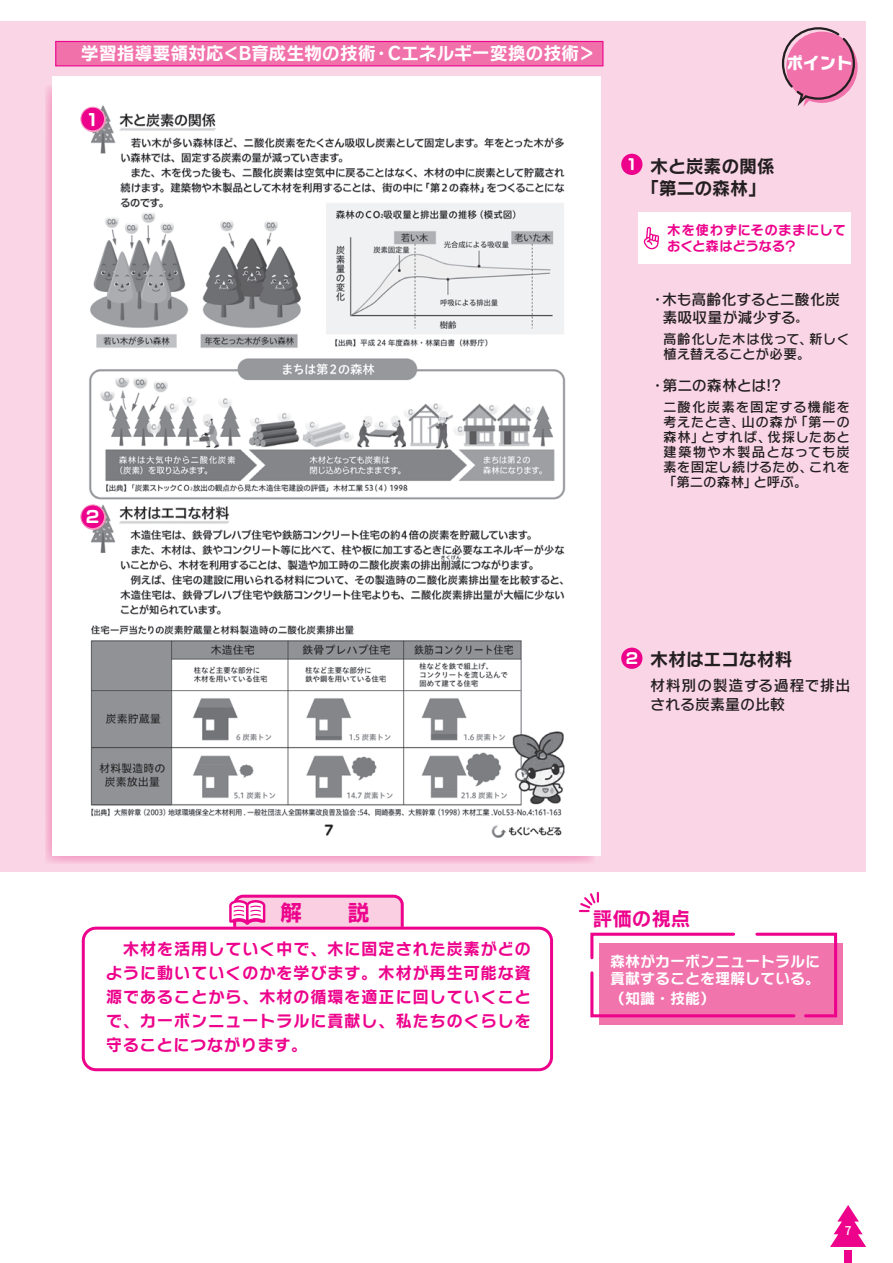
<style>
.page{position:relative;width:893px;height:1263px;background:#fff}
.page>*{position:absolute;margin:0;border:0;box-sizing:border-box;transform-origin:0 0}
.t1{font:22.5px "Rodin NTLG Pro B";color:#ed028c}
.t2{font:19.5px "Rodin NTLG Pro B";color:#ed028c}
.t3{font:18px "Rodin NTLG Pro B";letter-spacing:-.01em;color:#fff}
.t4{font:18px "Rodin NTLG Pro B";letter-spacing:-.01em;color:#231f20}
.t5{font:16.5px/24px "Rodin NTLG Pro B";letter-spacing:.03em;color:#ed028c;text-align:justify}
.t6{font:16.5px "Rodin NTLG Pro EB";color:#fff}
.t7{font:700 16.5px "Soft Go Std";color:#fff}
.t8{font:15px/19.5px "Rodin NTLG Pro DB";color:#231f20}
.t9{font:15px/16.5px "Rodin NTLG Pro B";color:#fff}
.t10{font:700 15px "Soft Go Std";color:#fff}
.t11{font:13.5px/15px "Rodin NTLG Pro DB";letter-spacing:.025em;color:#231f20}
.t12{font:13.5px/16.5px "Rodin NTLG Pro B";letter-spacing:-.005em;color:#ed028c}
.t13{font:500 12px "Source Han Sans JP";color:#fff}
.s1{font-size:12px}
</style>
<div class="page">
<div style="left:0;top:21px;width:865px;height:851px;background:#fad5e5"></div>
<div style="left:45px;top:85px;width:549px;height:778px;background:linear-gradient(to right,#f6b2d1,#f6b4d1)"></div>
<img style="left:52px;top:77px;width:548px;height:779px">
<div style="left:82px;top:108px;width:23px;height:24px;background:#f499c2;border-radius:50%"></div>
<div style="left:81px;top:107px;width:25px;height:25px;border:1px solid #f499c2;border-radius:50%"></div>
<div style="left:81px;top:107px;width:24px;height:24px;background:#ed028c;border-radius:50%"></div>
<div style="left:80px;top:107px;width:25px;height:24px;border:1px solid #f499c2;border-radius:50%"></div>
<div style="left:82px;top:506px;width:23px;height:23px;background:#f499c2;border-radius:50%"></div>
<div style="left:81px;top:505px;width:25px;height:25px;border:1px solid #f499c2;border-radius:50%"></div>
<div style="left:81px;top:505px;width:24px;height:24px;background:#ed028c;border-radius:50%"></div>
<div style="left:80px;top:504px;width:25px;height:25px;border:1px solid #f499c2;border-radius:50%"></div>
<svg style="left:781px;top:27px;width:77px;height:80px"></svg>
<div style="left:621px;top:154px;width:21px;height:21px;background:#ed028c;border-radius:50%"></div>
<div style="left:621px;top:648px;width:21px;height:21px;background:#ed028c;border-radius:50%"></div>
<div style="left:600px;top:943px;width:243px;height:81px;background:#f174ad"></div>
<svg style="left:590px;top:932px;width:248px;height:87px"></svg>
<svg style="left:578px;top:891px;width:21px;height:22px"></svg>
<svg style="left:229px;top:894px;width:176px;height:33px;background:#f7aed4"></svg>
<div style="left:638px;top:212px;width:212px;height:52px;background:#fff"></div>
<svg style="left:644px;top:227px;width:15px;height:22px"></svg>
<div style="left:55px;top:41px;width:548px;height:25px;background:#f171ab;border:1px solid #ed028c"></div>
<div style="left:82px;top:927px;width:471px;height:144px;border:3px solid #ed028c;border-radius:13px"></div>
<svg style="left:830px;top:1205px;width:36px;height:42px"></svg>
<div style="left:844px;top:1250px;width:8px;height:13px;background:#ed028c"></div>
<p class="t3" style="left:63px;top:42px;width:534px">　学習指導要領対応＜B育成生物の技術・Cエネルギー変換の技術＞</p>
<p class="t7" style="left:86px;top:107px;width:15px">1</p>
<p class="t7" style="left:86px;top:505px;width:15px">2</p>
<p class="t6" style="left:787px;top:51px;width:67px">ポイント</p>
<p class="t10" style="left:626px;top:154px;width:14px">1</p>
<p class="t4" style="left:650px;top:154px;width:126px">木と炭素の関係</p>
<p class="t4" style="left:641px;top:176px;width:126px">「第二の森林」</p>
<p class="t12" style="left:667px;top:221px;width:180px">木を使わずにそのままにしておくと森はどうなる？</p>
<p class="t8" style="left:650px;top:289px;width:191px">・木も高齢化すると二酸化炭</p>
<p class="t8" style="left:650px;top:307px;width:159px">　素吸収量が減少する<span class="s1">。</span></p>
<p class="t11" style="left:663px;top:331px;width:188px">高齢化した木は伐って、新しく植え替えることが必要。</p>
<p class="t8" style="left:650px;top:375px;width:133px">・第二の森林とは!?</p>
<p class="t11" style="left:663px;top:399px;width:188px;text-align:justify">二酸化炭素を固定する機能を考えたとき、山の森が「第一の森林」とすれば、伐採したあと建築物や木製品となっても炭素を固定し続けるため、これを「第二の森林」と呼ぶ。</p>
<p class="t10" style="left:626px;top:648px;width:14px">2</p>
<p class="t4" style="left:650px;top:647px;width:144px">木材はエコな材料</p>
<p class="t8" style="left:650px;top:675px;width:202px">材料別の製造する過程で排出される炭素量の比較</p>
<p class="t1" style="left:280px;top:897px;width:24px">解</p>
<p class="t1" style="left:347px;top:897px;width:24px">説</p>
<p class="t2" style="left:593px;top:906px;width:99px">評価の視点</p>
<p class="t5" style="left:106px;top:936px;width:427px">　木材を活用していく中で、木に固定された炭素がどのように動いていくのかを学びます。木材が再生可能な資源であることから、木材の循環を適正に回していくことで、カーボンニュートラルに貢献し、私たちのくらしを守ることにつながります。</p>
<p class="t9" style="left:610px;top:952px;width:211px">森林がカーボンニュートラルに貢献することを理解している。</p>
<p class="t9" style="left:610px;top:989px;width:106px">（知識・技能）</p>
<p class="t13" style="left:845px;top:1223px;width:8px">7</p>
</div>
